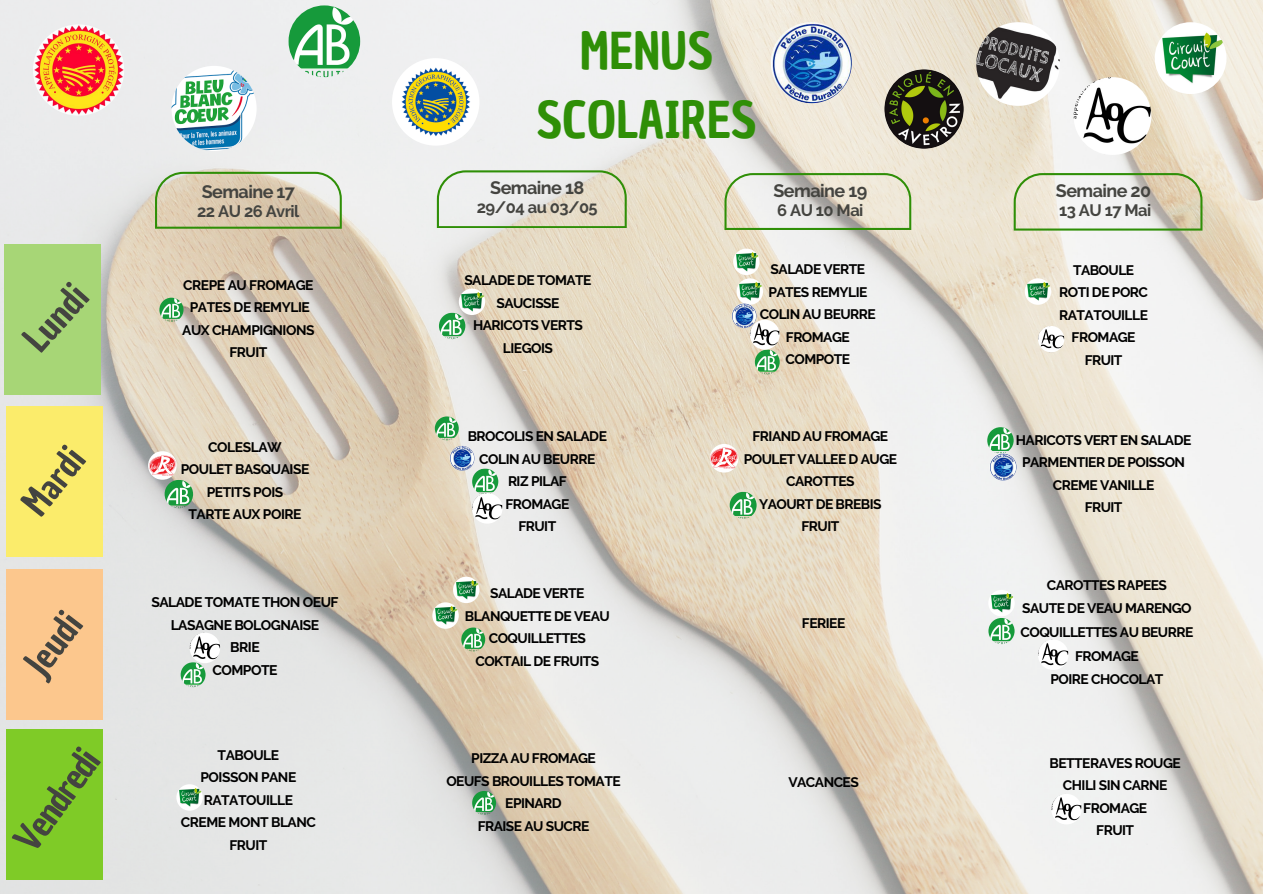
<style>
.page{position:relative;width:1263px;height:894px;background:#fff}
.page>*{position:absolute;margin:0;border:0;box-sizing:border-box;transform-origin:0 0}
.t1{font:49.5px/68.7px "Chau Philomene One";color:#2f8f07;text-align:center}
.t2{font:36px "Chau Philomene One";color:#444440}
.t3{font:700 18px "Raleway";letter-spacing:-.03em;color:#444440}
.t4{font:700 16.5px "Raleway";letter-spacing:-.03em;color:#444440}
.t5{font:700 13.95px "Raleway";letter-spacing:-.04em;color:#000}
.t6{font:700 13.8px "Raleway";letter-spacing:-.04em;color:#000}
</style>
<div class="page">
<img style="left:0;top:0;width:1263px;height:893px">
<div style="left:4px;top:244px;width:96px;height:151px;background:#a7d676"></div>
<div style="left:7px;top:406px;width:96px;height:150px;background:#fbec6b"></div>
<div style="left:7px;top:568px;width:96px;height:151px;background:#fcc78d"></div>
<div style="left:7px;top:728px;width:96px;height:151px;background:#7fcb27"></div>
<img style="left:33px;top:24px;width:91px;height:92px;border-radius:50%">
<img style="left:171px;top:66px;width:86px;height:85px;border-radius:50%">
<img style="left:392px;top:58px;width:87px;height:88px;border-radius:50%">
<img style="left:1155px;top:22px;width:71px;height:72px;border-radius:50%">
<img style="left:884px;top:69px;width:80px;height:80px;border-radius:50%">
<img style="left:976px;top:22px;width:84px;height:84px;border-radius:50%">
<img style="left:771px;top:22px;width:81px;height:81px;border-radius:50%">
<img style="left:1074px;top:77px;width:77px;height:78px;border-radius:50%">
<img style="left:288px;top:5px;width:72px;height:72px;border-radius:50%">
<svg style="left:155px;top:172px;width:187px;height:57px;background:#cfc9a9"></svg>
<svg style="left:724px;top:173px;width:187px;height:57px"></svg>
<img style="left:165px;top:479px;width:28px;height:29px;border-radius:50%">
<img style="left:472px;top:468px;width:26px;height:26px;border-radius:50%">
<svg style="left:1014px;top:173px;width:188px;height:57px"></svg>
<img style="left:755px;top:349px;width:25px;height:25px;border-radius:50%">
<img style="left:181px;top:662px;width:25px;height:25px;border-radius:50%">
<svg style="left:437px;top:170px;width:190px;height:58px;background:#dadfcc"></svg>
<img style="left:453px;top:576px;width:26px;height:27px;border-radius:50%">
<img style="left:988px;top:589px;width:27px;height:27px;border-radius:50%">
<img style="left:461px;top:627px;width:24px;height:24px;border-radius:50%">
<img style="left:988px;top:617px;width:26px;height:27px;border-radius:50%">
<img style="left:1038px;top:639px;width:30px;height:31px;border-radius:50%">
<img style="left:472px;top:493px;width:31px;height:30px;border-radius:50%">
<img style="left:439px;top:312px;width:26px;height:27px;border-radius:50%">
<img style="left:148px;top:451px;width:29px;height:28px;border-radius:50%">
<img style="left:987px;top:427px;width:27px;height:26px;border-radius:50%">
<img style="left:730px;top:491px;width:27px;height:27px;border-radius:50%">
<img style="left:750px;top:319px;width:30px;height:30px;border-radius:50%">
<img style="left:159px;top:297px;width:25px;height:25px;border-radius:50%">
<img style="left:472px;top:790px;width:24px;height:24px;border-radius:50%">
<img style="left:450px;top:445px;width:25px;height:25px;border-radius:50%">
<img style="left:989px;top:453px;width:28px;height:27px;border-radius:50%">
<img style="left:435px;top:416px;width:24px;height:24px;border-radius:50%">
<img style="left:1025px;top:278px;width:26px;height:27px;border-radius:50%">
<img style="left:733px;top:248px;width:27px;height:27px;border-radius:50%">
<img style="left:176px;top:784px;width:27px;height:26px;border-radius:50%">
<img style="left:459px;top:288px;width:26px;height:27px;border-radius:50%">
<img style="left:1038px;top:326px;width:26px;height:26px;border-radius:50%">
<img style="left:432px;top:602px;width:27px;height:26px;border-radius:50%">
<img style="left:1051px;top:793px;width:31px;height:31px;border-radius:50%">
<img style="left:190px;top:632px;width:30px;height:31px;border-radius:50%">
<img style="left:737px;top:278px;width:26px;height:27px;border-radius:50%">
<img style="left:732px;top:303px;width:25px;height:25px;border-radius:50%">
<img style="left:710px;top:444px;width:28px;height:28px;border-radius:50%">
<p class="t2" style="left:13px;top:329px;width:77px;rotate:-48deg">Lundi</p>
<h4 class="t2" style="left:11px;top:494px;width:76px;rotate:-51deg">Mardi</h4>
<p class="t2" style="left:13px;top:656px;width:70px;rotate:-53deg">Jeudi</p>
<h4 class="t2" style="left:3px;top:832px;width:118px;rotate:-54deg">Vendredi</h4>
<p class="t3" style="left:202px;top:181px;width:95px">Semaine 17</p>
<p class="t4" style="left:197px;top:202px;width:104px">22 AU 26 Avril</p>
<p class="t6" style="left:183px;top:276px;width:132px">CREPE AU FROMAGE</p>
<p class="t6" style="left:190px;top:299px;width:121px">PATES DE REMYLIE</p>
<p class="t6" style="left:182px;top:321px;width:134px">AUX CHAMPIGNIONS</p>
<p class="t6" style="left:229px;top:344px;width:40px">FRUIT</p>
<p class="t6" style="left:208px;top:438px;width:75px">COLESLAW</p>
<p class="t6" style="left:181px;top:461px;width:130px">POULET BASQUAISE</p>
<p class="t6" style="left:207px;top:483px;width:78px">PETITS POIS</p>
<p class="t6" style="left:188px;top:506px;width:115px">TARTE AUX POIRE</p>
<p class="t5" style="left:151px;top:593px;width:189px">SALADE TOMATE THON OEUF</p>
<p class="t5" style="left:171px;top:616px;width:150px">LASAGNE BOLOGNAISE</p>
<p class="t5" style="left:230px;top:639px;width:31px">BRIE</p>
<p class="t5" style="left:212px;top:662px;width:67px">COMPOTE</p>
<p class="t6" style="left:218px;top:746px;width:63px">TABOULE</p>
<p class="t6" style="left:200px;top:769px;width:97px">POISSON PANE</p>
<p class="t6" style="left:204px;top:791px;width:91px">RATATOUILLE</p>
<p class="t6" style="left:181px;top:814px;width:137px">CREME MONT BLANC</p>
<p class="t6" style="left:229px;top:836px;width:40px">FRUIT</p>
<p class="t1" style="left:536px;top:17px;width:222px">MENUS<br>SCOLAIRES</p>
<p class="t3" style="left:490px;top:177px;width:96px">Semaine 18</p>
<p class="t4" style="left:477px;top:198px;width:122px">29/04 au 03/05</p>
<p class="t3" style="left:773px;top:180px;width:95px">Semaine 19</p>
<p class="t4" style="left:777px;top:200px;width:88px">6 AU 10 Mai</p>
<p class="t6" style="left:464px;top:272px;width:129px">SALADE DE TOMATE</p>
<p class="t6" style="left:496px;top:295px;width:65px">SAUCISSE</p>
<p class="t6" style="left:473px;top:317px;width:111px">HARICOTS VERTS</p>
<h4 class="t6" style="left:503px;top:340px;width:52px">LIEGOIS</h4>
<h2 class="t6" style="left:468px;top:428px;width:141px">BROCOLIS EN SALADE</h2>
<p class="t6" style="left:479px;top:450px;width:118px">COLIN AU BEURRE</p>
<p class="t6" style="left:508px;top:473px;width:60px">RIZ PILAF</p>
<p class="t6" style="left:505px;top:495px;width:65px">FROMAGE</p>
<p class="t6" style="left:518px;top:518px;width:39px">FRUIT</p>
<p class="t6" style="left:490px;top:585px;width:96px">SALADE VERTE</p>
<p class="t6" style="left:465px;top:607px;width:146px">BLANQUETTE DE VEAU</p>
<p class="t6" style="left:489px;top:630px;width:99px">COQUILLETTES</p>
<p class="t6" style="left:475px;top:652px;width:125px">COKTAIL DE FRUITS</p>
<p class="t6" style="left:471px;top:750px;width:126px">PIZZA AU FROMAGE</p>
<h2 class="t6" style="left:446px;top:772px;width:176px">OEUFS BROUILLES TOMATE</h2>
<p class="t6" style="left:505px;top:795px;width:58px">EPINARD</p>
<p class="t6" style="left:478px;top:817px;width:113px">FRAISE AU SUCRE</p>
<p class="t6" style="left:771px;top:261px;width:96px">SALADE VERTE</p>
<p class="t6" style="left:768px;top:283px;width:101px">PATES REMYLIE</p>
<p class="t6" style="left:760px;top:306px;width:118px">COLIN AU BEURRE</p>
<p class="t6" style="left:786px;top:328px;width:65px">FROMAGE</p>
<p class="t6" style="left:786px;top:351px;width:66px">COMPOTE</p>
<p class="t6" style="left:753px;top:428px;width:137px">FRIAND AU FROMAGE</p>
<p class="t6" style="left:744px;top:450px;width:155px">POULET VALLEE D AUGE</p>
<p class="t6" style="left:786px;top:473px;width:70px">CAROTTES</p>
<p class="t6" style="left:759px;top:495px;width:124px">YAOURT DE BREBIS</p>
<p class="t6" style="left:801px;top:518px;width:39px">FRUIT</p>
<p class="t6" style="left:802px;top:615px;width:45px">FERIEE</p>
<p class="t6" style="left:788px;top:774px;width:72px">VACANCES</p>
<p class="t3" style="left:1056px;top:180px;width:97px">Semaine 20</p>
<p class="t4" style="left:1059px;top:200px;width:94px">13 AU 17 Mai</p>
<p class="t6" style="left:1073px;top:261px;width:63px">TABOULE</p>
<p class="t6" style="left:1059px;top:284px;width:90px">ROTI DE PORC</p>
<p class="t6" style="left:1059px;top:306px;width:90px">RATATOUILLE</p>
<p class="t6" style="left:1072px;top:329px;width:65px">FROMAGE</p>
<p class="t6" style="left:1085px;top:351px;width:39px">FRUIT</p>
<p class="t6" style="left:1016px;top:432px;width:177px">HARICOTS VERT EN SALADE</p>
<p class="t6" style="left:1022px;top:454px;width:164px">PARMENTIER DE POISSON</p>
<p class="t6" style="left:1053px;top:477px;width:103px">CREME VANILLE</p>
<p class="t6" style="left:1085px;top:499px;width:39px">FRUIT</p>
<p class="t6" style="left:1047px;top:576px;width:122px">CAROTTES RAPEES</p>
<h2 class="t6" style="left:1022px;top:600px;width:171px">SAUTE DE VEAU MARENGO</h2>
<p class="t6" style="left:1020px;top:623px;width:174px">COQUILLETTES AU BEURRE</p>
<p class="t6" style="left:1075px;top:647px;width:65px">FROMAGE</p>
<p class="t6" style="left:1050px;top:671px;width:114px">POIRE CHOCOLAT</p>
<p class="t6" style="left:1049px;top:754px;width:133px">BETTERAVES ROUGE</p>
<p class="t6" style="left:1063px;top:777px;width:106px">CHILI SIN CARNE</p>
<p class="t6" style="left:1083px;top:799px;width:65px">FROMAGE</p>
<p class="t6" style="left:1096px;top:822px;width:39px">FRUIT</p>
</div>
